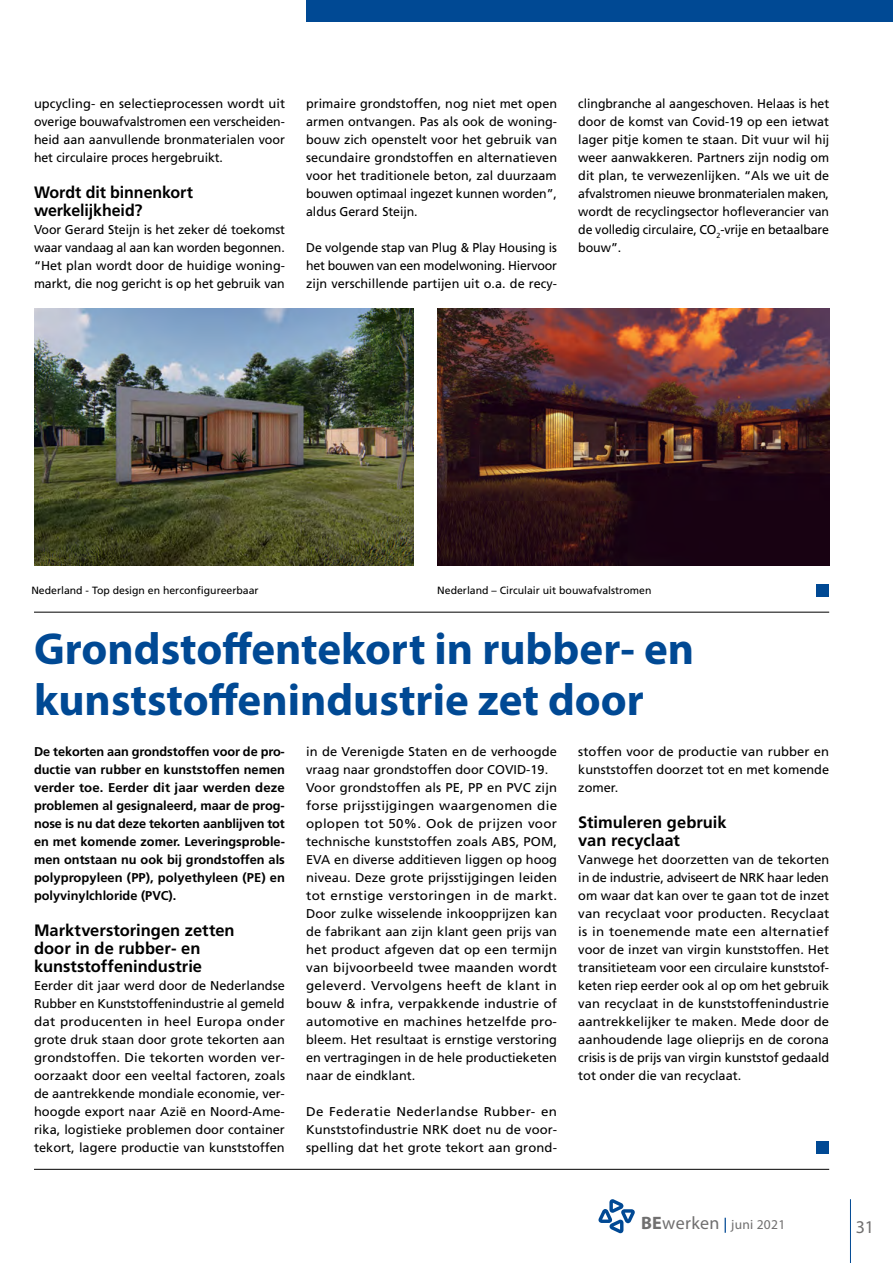
<style>
.page{position:relative;width:893px;height:1263px;background:#fff}
.page>*{position:absolute;margin:0;border:0;box-sizing:border-box;transform-origin:0 0}
.Kop_blauw_klein{font:700 45px/51px "Myriad Pro";color:#004994}
.t1{font:18px "Myriad Pro";letter-spacing:.02em;color:#706f6f}
._03_Tussenkop{font:700 16.5px/18px "Frutiger LT Std";color:#000}
.t2{font:13.5px "Myriad Pro";letter-spacing:.02em;color:#706f6f}
._01_Broodtekst{font:12.75px/18px "Frutiger LT Std";color:#000;text-align:justify}
._02_intro_klein_bold{font:700 12.75px/18px "Frutiger LT Std";letter-spacing:.005em;color:#000;text-align:justify}
._01_Broodtekst-2{font:12.75px/18px "Frutiger LT Std";color:#000;text-align:justify;scale:1.05 1}
._04_Fotobijschrift{font:10.5px "Frutiger LT Std";color:#000}
.s1{font-weight:700}
.s2{font-family:"Frutiger LT Std";font-size:15px;color:#004994}
</style>
<div class="page">
<div style="left:306px;top:0;width:587px;height:21px;background:#004994"></div>
<hr style="left:850px;top:1199px;width:1px;height:64px;background:#004994">
<svg style="left:598px;top:1199px;width:37px;height:34px"></svg>
<div style="left:816px;top:1141px;width:13px;height:13px;background:#004994"></div>
<hr style="left:34px;top:1169px;width:795px;height:1px;background:#000">
<div style="left:816px;top:584px;width:13px;height:13px;background:#004994"></div>
<hr style="left:34px;top:612px;width:795px;height:1px;background:#000">
<img style="left:34px;top:309px;width:379px;height:257px">
<img style="left:437px;top:309px;width:392px;height:257px">
<p class="_01_Broodtekst" style="left:34px;top:95px;width:253px">upcycling- en selectieprocessen wordt uit overige bouwafvalstromen een verscheiden&shy;heid aan aanvullende bronmaterialen voor het circulaire proces hergebruikt.</p>
<p class="_03_Tussenkop" style="left:34px;top:183px;width:161px">Wordt dit binnenkort werkelijkheid?</p>
<p class="_01_Broodtekst" style="left:34px;top:221px;width:252px">Voor Gerard Steijn is het zeker dé toekomst waar vandaag al aan kan worden begonnen. “Het plan wordt door de huidige woning&shy;markt, die nog gericht is op het gebruik van</p>
<p class="_01_Broodtekst" style="left:306px;top:95px;width:252px">primaire grondstoffen, nog niet met open armen ontvangen. Pas als ook de woning&shy;bouw zich openstelt voor het gebruik van secundaire grondstoffen en alternatieven voor het traditionele beton, zal duurzaam bouwen optimaal ingezet kunnen worden”, aldus Gerard Steijn.</p>
<p class="_01_Broodtekst" style="left:306px;top:239px;width:252px">De volgende stap van Plug &amp; Play Housing is het bouwen van een modelwoning. Hiervoor zijn verschillende partijen uit o.a. de recy-</p>
<p class="_01_Broodtekst" style="left:578px;top:95px;width:252px">clingbranche al aangeschoven. Helaas is het door de komst van Covid-19 op een ietwat lager pitje komen te staan. Dit vuur wil hij weer aanwakkeren. Partners zijn nodig om dit plan, te verwezenlijken. “Als we uit de afvalstromen nieuwe bronmaterialen maken, wordt de recyclingsector hofleverancier van de volledig circulaire, CO<sub>2</sub>-vrije en betaalbare bouw”.</p>
<p class="_04_Fotobijschrift" style="left:31px;top:584px;width:229px">Nederland - Top design en herconfigureerbaar</p>
<p class="_04_Fotobijschrift" style="left:437px;top:584px;width:216px">Nederland – Circulair uit bouwafvalstromen</p>
<p class="Kop_blauw_klein" style="left:34px;top:622px;width:662px">Grondstoffentekort in rubber- en kunststoffenindustrie zet door</p>
<p class="_02_intro_klein_bold" style="left:34px;top:743px;width:252px">De tekorten aan grondstoffen voor de pro&shy;ductie van rubber en kunststoffen nemen verder toe. Eerder dit jaar werden deze problemen al gesignaleerd, maar de prog&shy;nose is nu dat deze tekorten aanblijven tot en met komende zomer. Leveringsproble&shy;men ontstaan nu ook bij grondstoffen als polypropyleen (PP), polyethyleen (PE) en polyvinylchloride (PVC).</p>
<p class="_03_Tussenkop" style="left:34px;top:921px;width:202px">Marktverstoringen zetten door in de rubber- en kunststoffenindustrie</p>
<p class="_01_Broodtekst" style="left:34px;top:977px;width:253px">Eerder dit jaar werd door de Nederlandse Rubber en Kunststoffenindustrie al gemeld dat producenten in heel Europa onder grote druk staan door grote tekorten aan grondstoffen. Die tekorten worden ver&shy;oorzaakt door een veeltal factoren, zoals de aantrekkende mondiale economie, ver&shy;hoogde export naar Azië en Noord-Ame&shy;rika, logistieke problemen door container tekort, lagere productie van kunststoffen</p>
<p class="_01_Broodtekst" style="left:306px;top:743px;width:252px">in de Verenigde Staten en de verhoogde vraag naar grondstoffen door COVID-19.</p>
<p class="_01_Broodtekst" style="left:306px;top:779px;width:253px">Voor grondstoffen als PE, PP en PVC zijn forse prijsstijgingen waargenomen die oplopen tot 50%. Ook de prijzen voor technische kunststoffen zoals ABS, POM, EVA en diverse additieven liggen op hoog niveau. Deze grote prijsstijgingen leiden tot ernstige verstoringen in de markt.<br>Door zulke wisselende inkoopprijzen kan de fabrikant aan zijn klant geen prijs van het product afgeven dat op een termijn van bijvoorbeeld twee maanden wordt geleverd. Vervolgens heeft de klant in bouw &amp; infra, verpakkende industrie of automotive en machines hetzelfde pro&shy;bleem. Het resultaat is ernstige verstoring en vertragingen in de hele productieketen naar de eindklant.</p>
<p class="_01_Broodtekst-2" style="left:306px;top:1103px;width:240px">De Federatie Nederlandse Rubber- en Kunststofindustrie NRK doet nu de voor&shy;spelling dat het grote tekort aan grond-</p>
<p class="_01_Broodtekst" style="left:578px;top:743px;width:252px">stoffen voor de productie van rubber en kunststoffen doorzet tot en met komende zomer.</p>
<p class="_03_Tussenkop" style="left:578px;top:813px;width:150px">Stimuleren gebruik van recyclaat</p>
<p class="_01_Broodtekst" style="left:578px;top:851px;width:253px">Vanwege het doorzetten van de tekorten in de industrie, adviseert de NRK haar leden om waar dat kan over te gaan tot de inzet van recyclaat voor producten. Recyclaat is in toenemende mate een alternatief voor de inzet van virgin kunststoffen. Het transitieteam voor een circulaire kunststof&shy;keten riep eerder ook al op om het gebruik van recyclaat in de kunststoffenindustrie aantrekkelijker te maken. Mede door de aanhoudende lage olieprijs en de corona crisis is de prijs van virgin kunststof gedaald tot onder die van recyclaat.</p>
<p class="t1" style="left:641px;top:1212px;width:80px"><span class="s1">BE</span>werken</p>
<p class="t2" style="left:724px;top:1216px;width:63px"><span class="s2">|</span> juni 2021</p>
<p class="t1" style="left:856px;top:1216px;width:20px">31</p>
</div>
